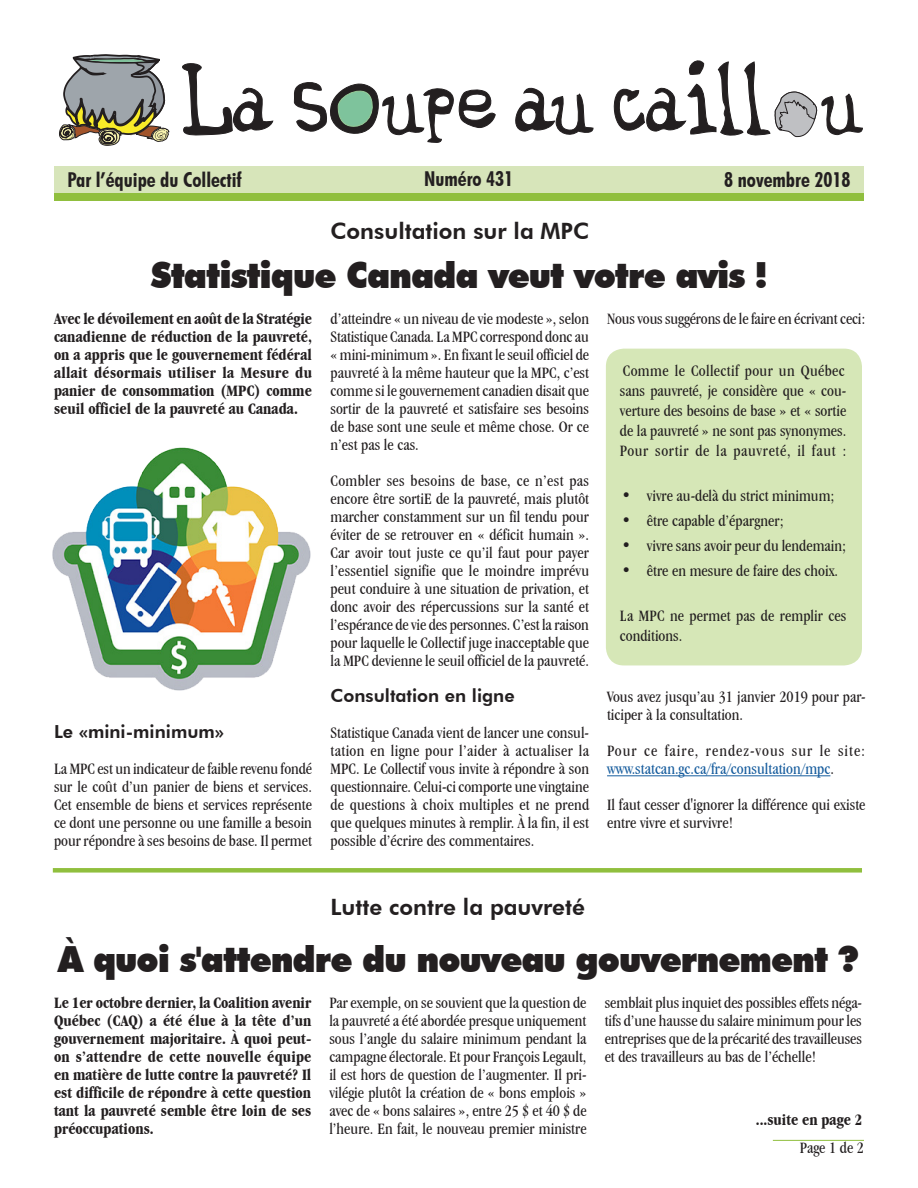
<style>
.page{position:relative;width:918px;height:1188px;background:#fff}
.page>*{position:absolute;margin:0;border:0;box-sizing:border-box;transform-origin:0 0}
.Titre{font:900 36px "Futura BT";letter-spacing:-.03em;color:#231f20;scale:.95 1}
.petit_titre{font:800 22.5px "Futura BT";color:#231f20}
.t1{font:700 condensed 20.55px "Futura BT";color:#231f20}
.Intertitre{font:800 18px "Futura BT";color:#231f20}
.Texte_normal{font:condensed 16.5px/18px "Garamond IT Cby BT";color:#231f20;text-align:justify}
.Intertitre-2{font:condensed 16.5px/18px "Garamond IT Cby BT";color:#231f20;text-align:justify}
.Intertitre-3{font:700 condensed 16.5px/18px "Garamond IT Cby BT";color:#231f20;text-align:justify}
.Texte_normal-2{font:700 condensed 16.5px/18px "Garamond IT Cby BT";color:#231f20;text-align:justify}
.Texte_normal-3{font:condensed 16.5px/18px "Garamond IT Cby BT";color:#175d9e}
.s1{color:#231f20}
</style>
<div class="page">
<div style="left:606px;top:349px;width:256px;height:316px;background:#d6e7b7;border-radius:18px"></div>
<div style="left:54px;top:167px;width:810px;height:28px;background:#d7e5ba"></div>
<svg style="left:59px;top:54px;width:111px;height:92px"></svg>
<svg style="left:182px;top:63px;width:91px;height:73px"></svg>
<svg style="left:294px;top:82px;width:202px;height:61px"></svg>
<svg style="left:515px;top:87px;width:78px;height:48px"></svg>
<svg style="left:613px;top:60px;width:250px;height:77px"></svg>
<div style="left:54px;top:194px;width:810px;height:7px;background:#90bf3e"></div>
<img style="left:53px;top:447px;width:258px;height:243px">
<hr style="left:607px;top:775px;width:223px;height:1px;background:#175d9e">
<div style="left:53px;top:868px;width:809px;height:5px;background:#90bf3e"></div>
<hr style="left:773px;top:1140px;width:91px;height:1px;background:#90bf3e">
<p class="t1" style="left:68px;top:167px;width:176px">Par l’équipe du Collectif</p>
<p class="t1" style="left:424px;top:166px;width:91px">Numéro 431</p>
<p class="t1" style="left:724px;top:167px;width:128px">8 novembre 2018</p>
<p class="petit_titre" style="left:330px;top:218px;width:260px">Consultation sur la MPC</p>
<p class="Titre" style="left:151px;top:253px;width:651px">Statistique Canada veut votre avis !</p>
<p class="Texte_normal-2" style="left:54px;top:309px;width:260px">Avec le dévoilement en août de la Stratégie canadienne de réduction de la pauvreté, on a appris que le gouvernement fédéral allait désormais utiliser la Mesure du panier de consommation (MPC) comme seuil officiel de la pauvreté au Canada.</p>
<p class="Intertitre" style="left:54px;top:721px;width:172px">Le «mini-minimum»</p>
<p class="Texte_normal" style="left:54px;top:760px;width:260px">La MPC est un indicateur de faible revenu fondé sur le coût d’un panier de biens et services.<br>Cet ensemble de biens et services représente ce dont une personne ou une famille a besoin pour répondre à ses besoins de base. Il permet</p>
<p class="Texte_normal" style="left:331px;top:310px;width:260px">d’atteindre « un niveau de vie modeste », selon Statistique Canada. La MPC correspond donc au « mini-minimum ». En fixant le seuil officiel de pauvreté à la même hauteur que la MPC, c’est comme si le gouvernement canadien disait que sortir de la pauvreté et satisfaire ses besoins de base sont une seule et même chose. Or ce n’est pas le cas.</p>
<p class="Texte_normal" style="left:331px;top:472px;width:260px">Combler ses besoins de base, ce n’est pas encore être sortiE de la pauvreté, mais plutôt marcher constamment sur un fil tendu pour éviter de se retrouver en « déficit humain ».<br>Car avoir tout juste ce qu’il faut pour payer l’essentiel signifie que le moindre imprévu peut conduire à une situation de privation, et donc avoir des répercussions sur la santé et l’espérance de vie des personnes. C’est la raison pour laquelle le Collectif juge inacceptable que la MPC devienne le seuil officiel de la pauvreté.</p>
<p class="Intertitre" style="left:331px;top:685px;width:186px">Consultation en ligne</p>
<p class="Texte_normal" style="left:331px;top:724px;width:260px">Statistique Canada vient de lancer une consul&shy;tation en ligne pour l’aider à actualiser la MPC. Le Collectif vous invite à répondre à son questionnaire. Celui-ci comporte une vingtaine de questions à choix multiples et ne prend que quelques minutes à remplir. À la fin, il est possible d’écrire des commentaires.</p>
<p class="Texte_normal" style="left:607px;top:310px;width:260px">Nous vous suggérons de le faire en écrivant ceci:</p>
<p class="Texte_normal" style="left:620px;top:361px;width:228px;line-height:19.8px">Comme le Collectif pour un Québec sans pauvreté, je considère que « cou&shy;verture des besoins de base » et « sortie de la pauvreté » ne sont pas synonymes.<br>Pour sortir de la pauvreté, il faut :</p>
<p class="Texte_normal" style="left:621px;top:486px;width:215px">• vivre au-delà du strict minimum;</p>
<p class="Texte_normal" style="left:621px;top:511px;width:164px">• être capable d’épargner;</p>
<p class="Texte_normal" style="left:621px;top:537px;width:227px">• vivre sans avoir peur du lendemain;</p>
<p class="Texte_normal" style="left:621px;top:562px;width:218px">• être en mesure de faire des choix.</p>
<p class="Texte_normal" style="left:620px;top:606px;width:228px;line-height:19.8px">La MPC ne permet pas de remplir ces conditions.</p>
<p class="Texte_normal" style="left:607px;top:688px;width:260px">Vous avez jusqu’au 31 janvier 2019 pour par&shy;ticiper à la consultation.</p>
<p class="Texte_normal-3" style="left:607px;top:742px;width:260px"><span class="s1">Pour ce faire, rendez-vous sur le site: </span>www.statcan.gc.ca/fra/consultation/mpc<span class="s1">.</span></p>
<p class="Texte_normal" style="left:607px;top:796px;width:260px">Il faut cesser d'ignorer la différence qui existe entre vivre et survivre!</p>
<p class="petit_titre" style="left:330px;top:893px;width:256px">Lutte contre la pauvreté</p>
<p class="Titre" style="left:58px;top:937px;width:844px">À quoi s'attendre du nouveau gouvernement ?</p>
<p class="Intertitre-3" style="left:54px;top:993px;width:259px">Le 1er octobre dernier, la Coalition avenir Québec (CAQ) a été élue à la tête d’un gouvernement majoritaire. À quoi peut&shy;on s’attendre de cette nouvelle équipe en matière de lutte contre la pauvreté? Il est difficile de répondre à cette question tant la pauvreté semble être loin de ses préoccupations.</p>
<p class="Intertitre-2" style="left:329px;top:994px;width:259px">Par exemple, on se souvient que la question de la pauvreté a été abordée presque uniquement sous l’angle du salaire minimum pendant la campagne électorale. Et pour François Legault, il est hors de question de l’augmenter. Il pri&shy;vilégie plutôt la création de « bons emplois » avec de « bons salaires », entre 25 $ et 40 $ de l’heure. En fait, le nouveau premier ministre</p>
<p class="Intertitre-2" style="left:605px;top:994px;width:259px">semblait plus inquiet des possibles effets néga&shy;tifs d’une hausse du salaire minimum pour les entreprises que de la précarité des travailleuses et des travailleurs au bas de l’échelle!</p>
<p class="Texte_normal-2" style="left:756px;top:1110px;width:108px">...suite en page 2</p>
<p class="Texte_normal" style="left:800px;top:1139px;width:66px">Page 1 de 2</p>
</div>
